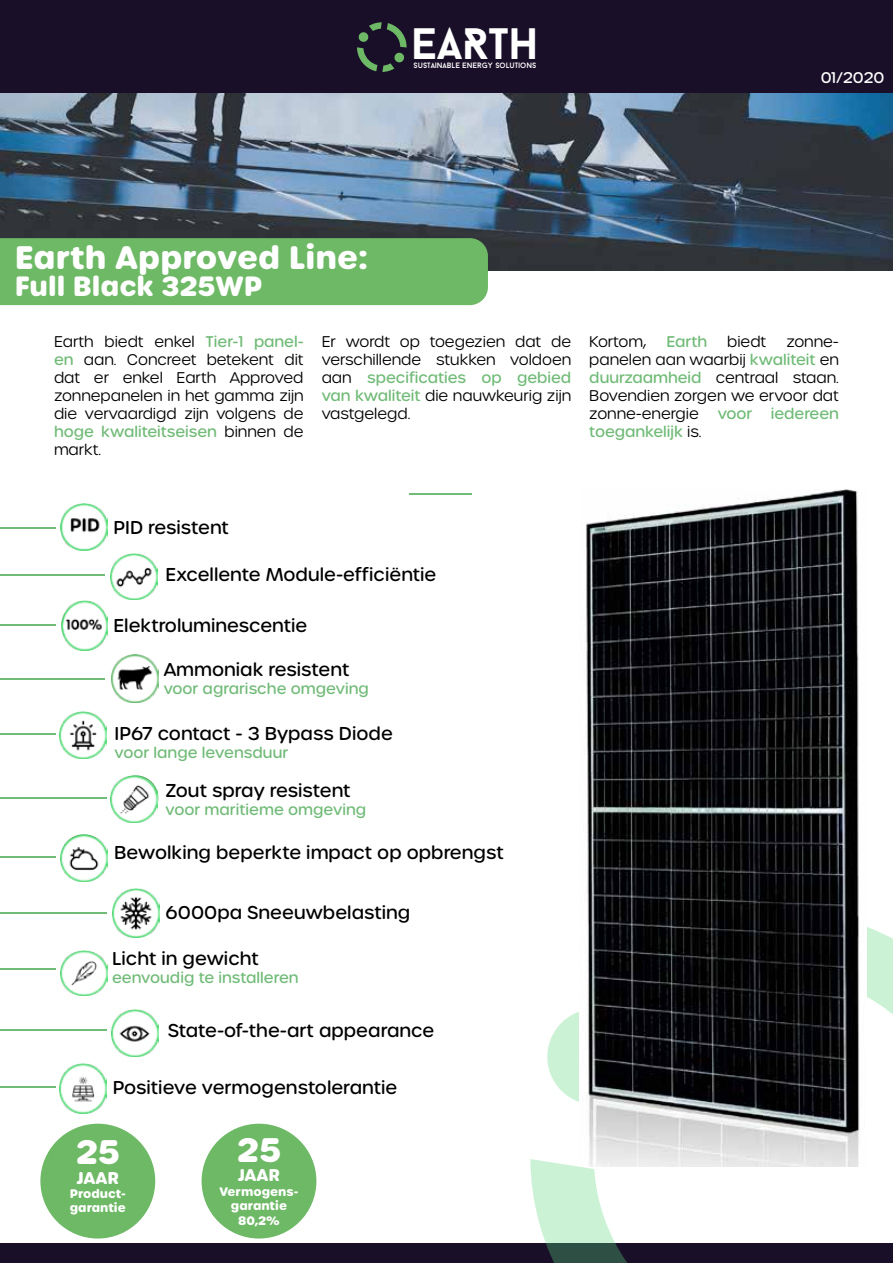
<style>
.page{position:relative;width:893px;height:1263px;background:#fff}
.page>*{position:absolute;margin:0;border:0;box-sizing:border-box;transform-origin:0 0}
.t1{font:700 43.95px "Baron Neue";color:#fff}
.t2{font:700 33px "Urbane Rounded";color:#fff}
.t3{font:700 31.5px "Urbane Rounded";color:#fff}
.t4{font:700 27px "Urbane Rounded";color:#fff}
.t5{font:500 18px "Urbane Rounded";color:#000}
.t6{font:700 16.5px "Urbane Rounded";color:#fff}
.t7{font:300 15px/18px "Urbane Rounded";letter-spacing:-.005em;color:#000;text-align:justify}
.t8{font:500 15px "Urbane Rounded";color:#71bb78}
.t9{font:500 15px "Urbane Rounded";color:#fff}
.t10{font:700 12px/14.4px "Urbane Rounded";color:#fff}
.t11{font:7.65px "Baron Neue";color:#fff}
.s1{font-weight:500;color:#71bb78}
.s2{font-weight:300;color:#000}
</style>
<div class="page">
<div style="left:0;top:0;width:893px;height:94px;background:#1a0f29"></div>
<div style="left:0;top:1244px;width:893px;height:19px;background:#1a0f29"></div>
<img style="left:0;top:94px;width:893px;height:176px">
<svg style="left:357px;top:22px;width:50px;height:50px"></svg>
<svg style="left:867px;top:927px;width:26px;height:87px"></svg>
<svg style="left:530px;top:1159px;width:204px;height:104px"></svg>
<svg style="left:547px;top:1012px;width:32px;height:90px"></svg>
<div style="left:0;top:238px;width:488px;height:67px;background:#6eb966"></div>
<hr style="left:0;top:624px;width:55px;height:2px;background:#71bb78">
<hr style="left:0;top:797px;width:106px;height:2px;background:#71bb78">
<hr style="left:409px;top:493px;width:63px;height:2px;background:#71bb78">
<hr style="left:0;top:527px;width:55px;height:1px;background:#71bb78">
<hr style="left:0;top:574px;width:104px;height:2px;background:#71bb78">
<hr style="left:0;top:733px;width:55px;height:1px;background:#71bb78">
<hr style="left:0;top:856px;width:55px;height:2px;background:#71bb78">
<hr style="left:0;top:911px;width:106px;height:2px;background:#71bb78">
<hr style="left:0;top:968px;width:55px;height:2px;background:#71bb78">
<div style="left:40px;top:1124px;width:115px;height:114px;background:#6eb966;border-radius:50%"></div>
<div style="left:202px;top:1124px;width:114px;height:114px;background:#6eb966;border-radius:50%"></div>
<hr style="left:0;top:1029px;width:106px;height:2px;background:#71bb78">
<img style="left:112px;top:1009px;width:47px;height:47px">
<img style="left:61px;top:951px;width:47px;height:44px">
<img style="left:61px;top:835px;width:47px;height:47px">
<img style="left:112px;top:888px;width:47px;height:49px">
<img style="left:112px;top:654px;width:47px;height:48px">
<img style="left:111px;top:775px;width:47px;height:47px">
<img style="left:60px;top:711px;width:46px;height:47px">
<img style="left:61px;top:600px;width:47px;height:50px">
<img style="left:60px;top:504px;width:47px;height:46px">
<img style="left:111px;top:553px;width:46px;height:47px">
<hr style="left:0;top:1086px;width:55px;height:2px;background:#71bb78">
<img style="left:60px;top:1063px;width:46px;height:50px">
<img style="left:579px;top:489px;width:281px;height:677px">
<hr style="left:0;top:678px;width:104px;height:2px;background:#71bb78">
<h1 class="t1" style="left:411px;top:16px;width:129px">EARTH</h1>
<p class="t11" style="left:414px;top:61px;width:124px">SUSTAINABLE ENERGY SOLUTIONS</p>
<p class="t9" style="left:821px;top:68px;width:65px">01/2020</p>
<h3 class="t3" style="left:15px;top:236px;width:354px">Earth Approved Line:</h3>
<h3 class="t4" style="left:15px;top:267px;width:249px">Full Black 325WP</h3>
<p class="t7" style="left:54px;top:333px;width:251px">Earth biedt enkel <span class="s1">Tier-1 panel&shy;en</span> aan. Concreet betekent dit dat er enkel Earth Approved zonnepanelen in het gamma zijn die vervaardigd zijn volgens de <span class="s1">hoge kwaliteitseisen</span> binnen de markt.</p>
<p class="t7" style="left:322px;top:333px;width:251px">Er wordt op toegezien dat de verschillende stukken voldoen aan <span class="s1">specificaties op gebied van kwaliteit</span> die nauwkeurig zijn vastgelegd.</p>
<p class="t7" style="left:589px;top:333px;width:58px">Kortom,</p>
<p class="t8" style="left:666px;top:332px;width:42px">Earth</p>
<p class="t7" style="left:727px;top:333px;width:41px">biedt</p>
<p class="t7" style="left:589px;top:333px;width:251px;text-indent:197px">zonne&shy;panelen aan waarbij <span class="s1">kwaliteit</span> en <span class="s1">duurzaamheid</span> centraal staan.<br>Bovendien zorgen we ervoor dat zonne-energie</p>
<p class="t8" style="left:718px;top:404px;width:123px">voor iedereen</p>
<p class="t8" style="left:589px;top:422px;width:114px">toegankelijk <span class="s2">is.</span></p>
<p class="t5" style="left:75px;top:516px;width:156px"><sup>PID</sup> PID resistent</p>
<p class="t5" style="left:166px;top:563px;width:272px">Excellente Module-efficiëntie</p>
<p class="t5" style="left:68px;top:614px;width:241px"><sup>100%</sup> Elektroluminescentie</p>
<p class="t5" style="left:164px;top:658px;width:187px">Ammoniak resistent</p>
<p class="t8" style="left:164px;top:679px;width:207px">voor agrarische omgeving</p>
<p class="t5" style="left:115px;top:722px;width:280px">IP67 contact - 3 Bypass Diode</p>
<p class="t8" style="left:115px;top:743px;width:175px">voor lange levensduur</p>
<p class="t5" style="left:166px;top:778px;width:186px">Zout spray resistent</p>
<p class="t8" style="left:166px;top:799px;width:202px">voor maritieme omgeving</p>
<p class="t5" style="left:114px;top:841px;width:391px">Bewolking beperkte impact op opbrengst</p>
<p class="t5" style="left:166px;top:900px;width:246px">6000pa Sneeuwbelasting</p>
<p class="t5" style="left:112px;top:946px;width:148px">Licht in gewicht</p>
<p class="t8" style="left:112px;top:967px;width:188px">eenvoudig te installeren</p>
<p class="t5" style="left:168px;top:1018px;width:268px">State-of-the-art appearance</p>
<p class="t5" style="left:113px;top:1075px;width:286px">Positieve vermogenstolerantie</p>
<h2 class="t2" style="left:76px;top:1129px;width:46px">25</h2>
<p class="t6" style="left:77px;top:1166px;width:44px">JAAR</p>
<p class="t10" style="left:70px;top:1186px;width:58px">Product&shy;garantie</p>
<h2 class="t2" style="left:237px;top:1127px;width:46px">25</h2>
<p class="t6" style="left:238px;top:1164px;width:44px">JAAR</p>
<p class="t10" style="left:220px;top:1184px;width:80px;text-align:center">Vermogens&shy;garantie<br>80,2%</p>
</div>
